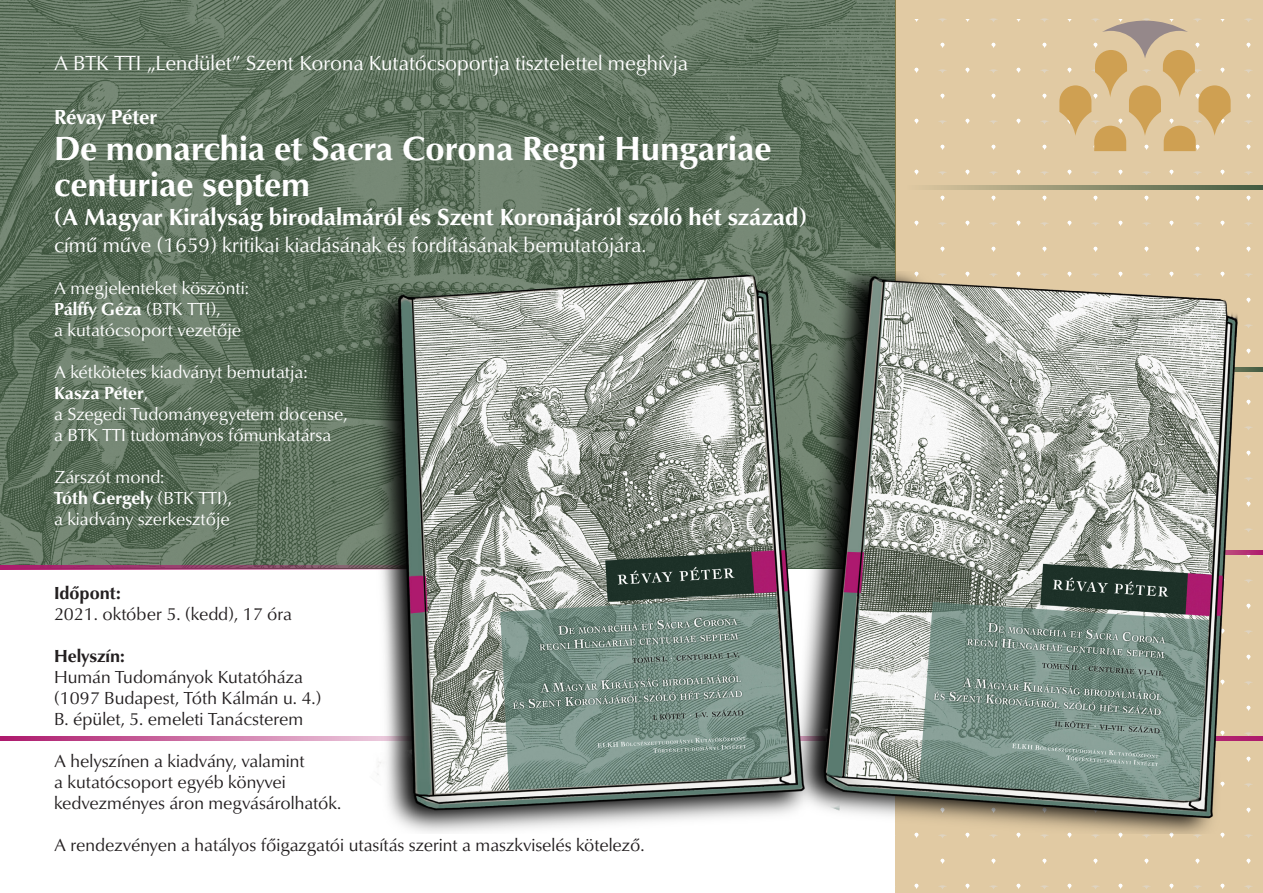
<style>
.page{position:relative;width:1263px;height:893px;background:#fff}
.page>*{position:absolute;margin:0;border:0;box-sizing:border-box;transform-origin:0 0}
.Cím{font:700 34.5px/36px "Classico URW";color:#fff}
.Cím-2{font:700 24px "Classico URW";color:#fff}
.t1{font:21px "Classico URW";color:#fff}
.t2{font:700 21px "Classico URW";letter-spacing:-.01em;color:#fff}
.t3{font:18px/21px "Classico URW";color:#231f20}
.t4{font:18px/21px "Classico URW";color:#fff}
.t5{font:700 18px "Classico URW";color:#231f20}
.s1{font-weight:700}
</style>
<div class="page">
<img style="left:1px;top:1px;width:893px;height:564px">
<div style="left:896px;top:7px;width:367px;height:886px;background:#e1caa3"></div>
<hr style="left:1135px;top:550px;width:128px;height:4px;background:#b0216f">
<div style="left:1135px;top:367px;width:128px;height:5px;background:#495f45"></div>
<svg style="left:929px;top:185px;width:334px;height:4px"></svg>
<svg style="left:1059px;top:21px;width:171px;height:130px"></svg>
<svg style="left:0;top:736px;width:356px;height:5px;background:#ca6ba0"></svg>
<svg style="left:0;top:565px;width:356px;height:5px;background:#9c4272"></svg>
<img style="left:356px;top:271px;width:896px;height:562px">
<p class="t1" style="left:54px;top:50px;width:636px">A BTK TTI „Lendület” Szent Korona Kutatócsoportja tisztelettel meghívja</p>
<p class="t2" style="left:54px;top:104px;width:105px">Révay Péter</p>
<p class="Cím" style="left:54px;top:131px;width:719px">De monarchia et Sacra Corona Regni Hungariae centuriae septem</p>
<p class="Cím-2" style="left:54px;top:202px;width:754px">(A Magyar Királyság birodalmáról és Szent Koronájáról szóló hét század)</p>
<p class="t1" style="left:54px;top:231px;width:594px">című műve (1659) kritikai kiadásának és fordításának bemutatójára.</p>
<p class="t4" style="left:54px;top:278px;width:196px">A megjelenteket köszönti:</p>
<p class="t4" style="left:54px;top:299px;width:189px"><span class="s1">Pálffy Géza</span> (BTK TTI),<br>a kutatócsoport vezetője</p>
<p class="t4" style="left:54px;top:362px;width:255px">A kétkötetes kiadványt bemutatja:</p>
<p class="t4" style="left:54px;top:383px;width:295px"><span class="s1">Kasza Péter</span>,<br>a Szegedi Tudományegyetem docense,</p>
<p class="t4" style="left:54px;top:425px;width:279px">a BTK TTI tudományos főmunkatársa</p>
<p class="t4" style="left:54px;top:467px;width:112px">Zárszót mond:</p>
<p class="t4" style="left:54px;top:488px;width:179px"><span class="s1">Tóth Gergely</span> (BTK TTI), a kiadvány szerkesztője</p>
<p class="t3" style="left:54px;top:582px;width:240px"><span class="s1">Időpont:<br></span>2021. október 5. (kedd), 17 óra</p>
<p class="t5" style="left:54px;top:644px;width:72px">Helyszín:</p>
<p class="t3" style="left:54px;top:666px;width:251px">Humán Tudományok Kutatóháza</p>
<p class="t3" style="left:54px;top:687px;width:269px">(1097 Budapest, Tóth Kálmán u. 4.)</p>
<p class="t3" style="left:54px;top:708px;width:251px">B. épület, 5. emeleti Tanácsterem</p>
<p class="t3" style="left:54px;top:750px;width:252px">A helyszínen a kiadvány, valamint a kutatócsoport egyéb könyvei</p>
<p class="t3" style="left:54px;top:792px;width:289px">kedvezményes áron megvásárolhatók.</p>
<p class="t3" style="left:54px;top:834px;width:592px">A rendezvényen a hatályos főigazgatói utasítás szerint a maszkviselés kötelező.</p>
</div>
